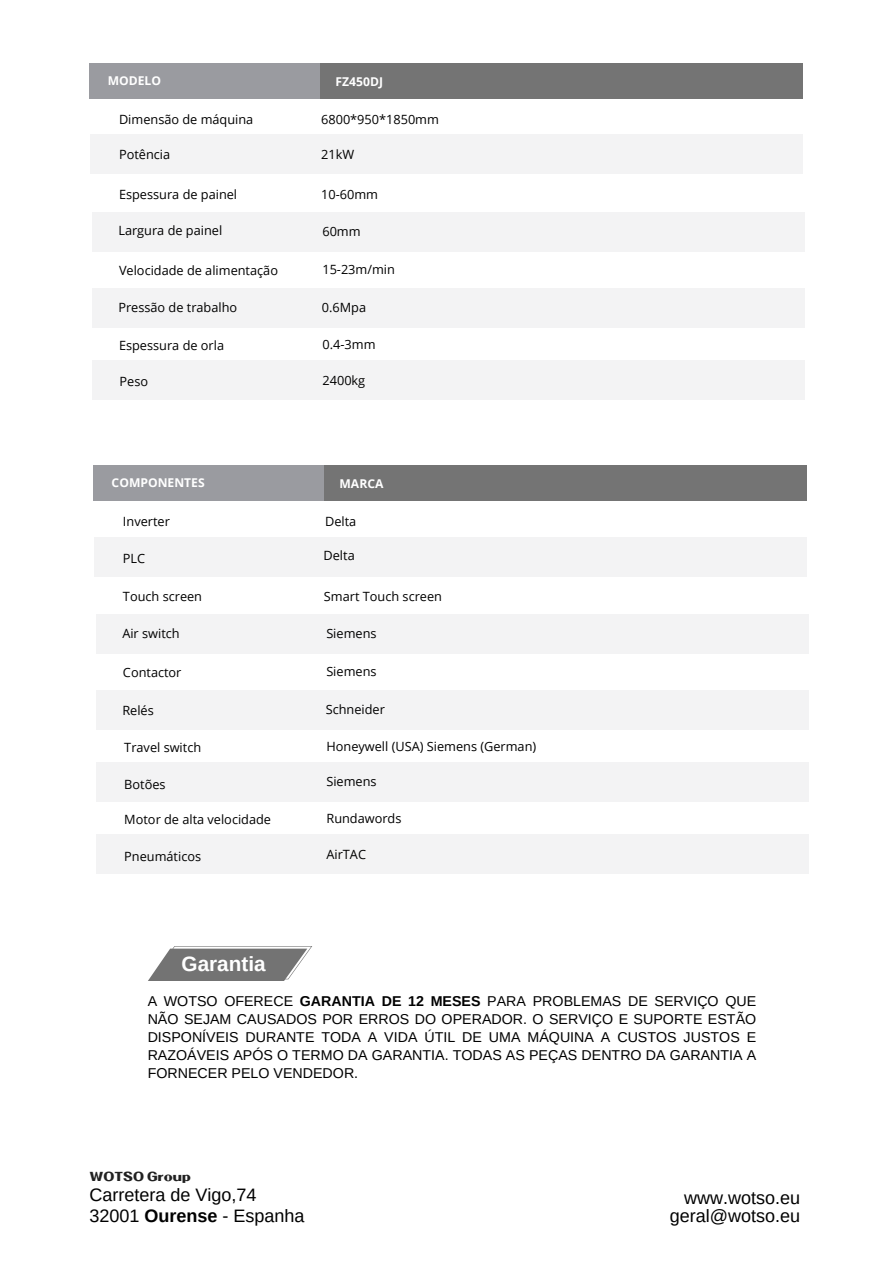
<style>
.page{position:relative;width:893px;height:1264px;background:#fff}
.page>*{position:absolute;margin:0;border:0;box-sizing:border-box;transform-origin:0 0}
.t1{font:700 20.7px "Arimo";color:#fff}
.t2{font:18px/18px "Arimo";color:#000;text-align:right}
.t3{font:14.25px/18px "Arimo";color:#000;text-align:justify}
.t4{font:700 13.05px "Nintend";color:#212121}
.t5{font:12.75px "Open Sans";color:#000}
.t6{font:700 12.15px "Open Sans";color:#fff}
.s1{font-weight:700}
</style>
<div class="page">
<div style="left:89px;top:63px;width:231px;height:36px;background:#9a9ba0"></div>
<div style="left:91px;top:135px;width:711px;height:39px;background:#f3f3f4"></div>
<div style="left:92px;top:288px;width:712px;height:39px;background:#f3f3f4"></div>
<div style="left:92px;top:212px;width:712px;height:39px;background:#f3f3f4"></div>
<div style="left:320px;top:63px;width:482px;height:36px;background:#747474"></div>
<div style="left:92px;top:360px;width:712px;height:40px;background:#f3f3f4"></div>
<div style="left:93px;top:465px;width:231px;height:36px;background:#9a9ba0"></div>
<div style="left:95px;top:537px;width:711px;height:39px;background:#f3f3f4"></div>
<div style="left:96px;top:690px;width:712px;height:39px;background:#f3f3f4"></div>
<div style="left:96px;top:614px;width:712px;height:40px;background:#f3f3f4"></div>
<div style="left:324px;top:465px;width:482px;height:36px;background:#747474"></div>
<div style="left:96px;top:762px;width:712px;height:40px;background:#f3f3f4"></div>
<div style="left:96px;top:834px;width:712px;height:40px;background:#f3f3f4"></div>
<svg style="left:148px;top:946px;width:164px;height:34px"></svg>
<h5 class="t6" style="left:108px;top:72px;width:55px">MODELO</h5>
<h5 class="t5" style="left:119px;top:110px;width:136px">Dimensão de máquina</h5>
<p class="t5" style="left:119px;top:145px;width:53px">Potência</p>
<p class="t5" style="left:119px;top:185px;width:120px">Espessura de painel</p>
<p class="t5" style="left:118px;top:222px;width:105px">Largura de painel</p>
<p class="t5" style="left:119px;top:261px;width:160px">Velocidade de alimentação</p>
<p class="t6" style="left:335px;top:73px;width:49px">FZ450DJ</p>
<p class="t5" style="left:321px;top:110px;width:119px">6800*950*1850mm</p>
<p class="t5" style="left:321px;top:145px;width:35px">21kW</p>
<p class="t5" style="left:321px;top:185px;width:58px">10-60mm</p>
<p class="t5" style="left:322px;top:222px;width:40px">60mm</p>
<p class="t5" style="left:322px;top:261px;width:74px">15-23m/min</p>
<p class="t5" style="left:118px;top:299px;width:120px">Pressão de trabalho</p>
<p class="t5" style="left:322px;top:298px;width:46px">0.6Mpa</p>
<p class="t5" style="left:119px;top:336px;width:106px">Espessura de orla</p>
<p class="t5" style="left:120px;top:373px;width:30px">Peso</p>
<p class="t5" style="left:322px;top:371px;width:44px">2400kg</p>
<p class="t5" style="left:322px;top:335px;width:54px">0.4-3mm</p>
<p class="t6" style="left:112px;top:474px;width:95px">COMPONENTES</p>
<p class="t5" style="left:123px;top:512px;width:48px">Inverter</p>
<h6 class="t5" style="left:123px;top:549px;width:24px">PLC</h6>
<p class="t5" style="left:123px;top:588px;width:81px">Touch screen</p>
<p class="t5" style="left:122px;top:624px;width:59px">Air switch</p>
<p class="t5" style="left:123px;top:663px;width:60px">Contactor</p>
<p class="t6" style="left:339px;top:475px;width:45px">MARCA</p>
<p class="t5" style="left:325px;top:512px;width:33px">Delta</p>
<p class="t5" style="left:323px;top:546px;width:33px">Delta</p>
<p class="t5" style="left:324px;top:587px;width:120px">Smart Touch screen</p>
<p class="t5" style="left:326px;top:624px;width:52px">Siemens</p>
<p class="t5" style="left:326px;top:662px;width:52px">Siemens</p>
<p class="t5" style="left:122px;top:701px;width:33px">Relés</p>
<p class="t5" style="left:326px;top:700px;width:61px">Schneider</p>
<p class="t5" style="left:124px;top:738px;width:78px">Travel switch</p>
<p class="t5" style="left:124px;top:775px;width:43px">Botões</p>
<p class="t5" style="left:326px;top:772px;width:52px">Siemens</p>
<p class="t5" style="left:326px;top:737px;width:211px">Honeywell (USA) Siemens (German)</p>
<h3 class="t5" style="left:326px;top:809px;width:77px">Rundawords</h3>
<p class="t5" style="left:124px;top:810px;width:148px">Motor de alta velocidade</p>
<p class="t5" style="left:124px;top:847px;width:78px">Pneumáticos</p>
<h1 class="t5" style="left:326px;top:845px;width:41px">AirTAC</h1>
<h2 class="t1" style="left:181px;top:952px;width:86px">Garantia</h2>
<h4 class="t3" style="left:148px;top:991px;width:610px">A WOTSO OFERECE <span class="s1">GARANTIA DE 12 MESES</span> PARA PROBLEMAS DE SERVIÇO QUE NÃO SEJAM CAUSADOS POR ERROS DO OPERADOR. O SERVIÇO E SUPORTE ESTÃO DISPONÍVEIS DURANTE TODA A VIDA ÚTIL DE UMA MÁQUINA A CUSTOS JUSTOS E RAZOÁVEIS APÓS O TERMO DA GARANTIA. TODAS AS PEÇAS DENTRO DA GARANTIA A FORNECER PELO VENDEDOR.</h4>
<p class="t4" style="left:89px;top:1170px;width:103px">WOTSO Group</p>
<h5 class="t2" style="left:89px;top:1184px;width:217px;line-height:21.3px;text-align:left">Carretera de Vigo,74<br>32001 <span class="s1">Ourense</span> - Espanha</h5>
<h5 class="t2" style="left:669px;top:1188px;width:132px">www.wotso.eu geral@wotso.eu</h5>
</div>
